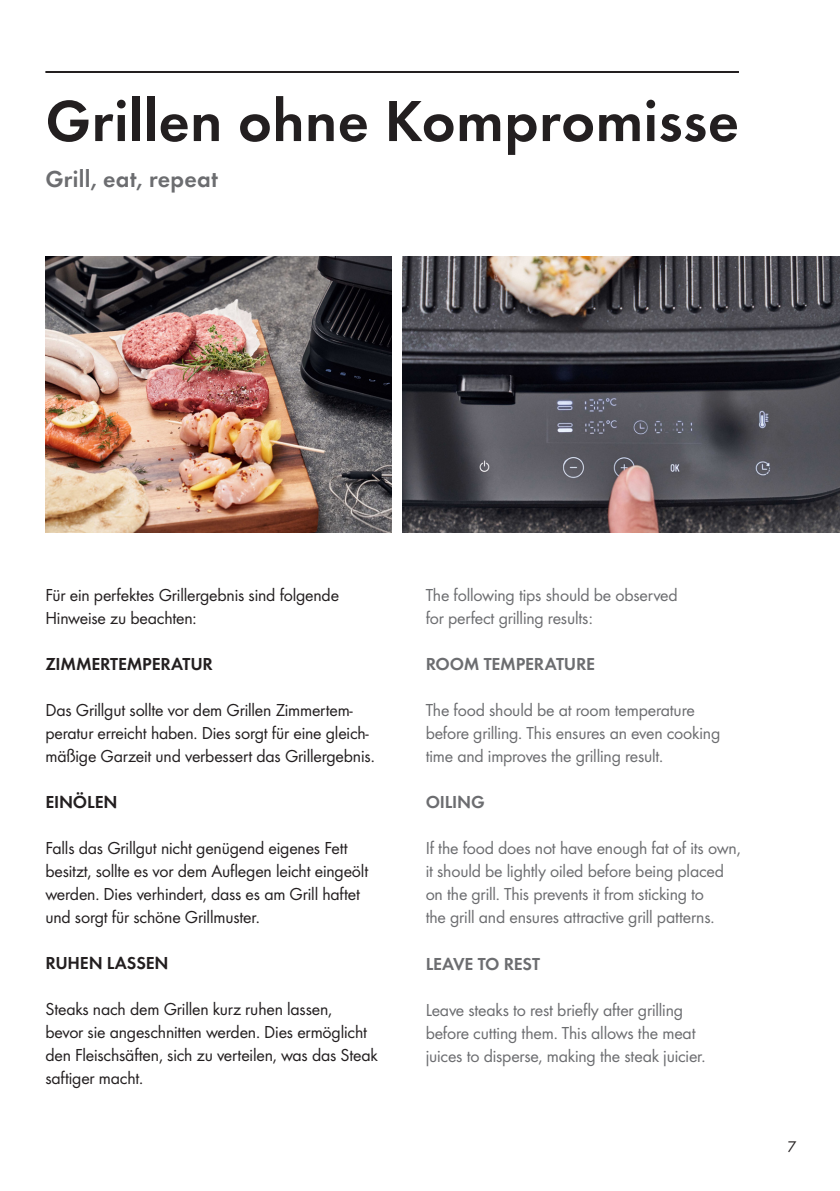
<style>
.page{position:relative;width:840px;height:1191px;background:#fff}
.page>*{position:absolute;margin:0;border:0;box-sizing:border-box;transform-origin:0 0}
.t1{font:60px "Futura Dem";letter-spacing:.01em;color:#231f20}
.t2{font:24px "Futura Dem";letter-spacing:.01em;color:#6c6d70}
.t3{font:18px/23px "Futura Boo";letter-spacing:-.01em;color:#231f20}
.t4{font:18px/23px "Futura Boo";letter-spacing:-.01em;color:#6c6d70}
.t5{font:18px "Futura Dem";letter-spacing:-.01em;color:#231f20}
.t6{font:18px "Futura Dem";letter-spacing:-.01em;color:#6c6d70}
.t7{font:16px "Futura Boo";color:#231f20}
</style>
<div class="page">
<img style="left:403px;top:256px;width:436px;height:276px">
<img style="left:45px;top:256px;width:346px;height:276px">
<hr style="left:45px;top:71px;width:693px;height:2px;background:#231f20">
<h1 class="t1" style="left:45px;top:79px;width:694px">Grillen ohne Kompromisse</h1>
<h2 class="t2" style="left:45px;top:162px;width:174px">Grill, eat, repeat</h2>
<p class="t3" style="left:45px;top:583px;width:295px">Für ein perfektes Grillergebnis sind folgende<br>Hinweise zu beachten:</p>
<p class="t5" style="left:45px;top:652px;width:169px">ZIMMERTEMPERATUR</p>
<p class="t3" style="left:45px;top:698px;width:331px">Das Grillgut sollte vor dem Grillen Zimmertem&shy;peratur erreicht haben. Dies sorgt für eine gleich&shy;mäßige Garzeit und verbessert das Grillergebnis.</p>
<p class="t5" style="left:45px;top:790px;width:73px">EINÖLEN</p>
<p class="t3" style="left:45px;top:836px;width:324px">Falls das Grillgut nicht genügend eigenes Fett besitzt, sollte es vor dem Auflegen leicht eingeölt werden. Dies verhindert, dass es am Grill haftet und sorgt für schöne Grillmuster.</p>
<p class="t5" style="left:45px;top:951px;width:124px">RUHEN LASSEN</p>
<p class="t3" style="left:45px;top:997px;width:334px">Steaks nach dem Grillen kurz ruhen lassen,<br>bevor sie angeschnitten werden. Dies ermöglicht den Fleischsäften, sich zu verteilen, was das Steak saftiger macht.</p>
<p class="t4" style="left:425px;top:583px;width:253px">The following tips should be observed for perfect grilling results:</p>
<p class="t6" style="left:425px;top:652px;width:171px">ROOM TEMPERATURE</p>
<p class="t4" style="left:425px;top:698px;width:296px">The food should be at room temperature before grilling. This ensures an even cooking time and improves the grilling result.</p>
<p class="t6" style="left:425px;top:790px;width:61px">OILING</p>
<p class="t4" style="left:425px;top:836px;width:316px">If the food does not have enough fat of its own, it should be lightly oiled before being placed on the grill. This prevents it from sticking to<br>the grill and ensures attractive grill patterns.</p>
<p class="t6" style="left:425px;top:951px;width:116px">LEAVE TO REST</p>
<p class="t4" style="left:425px;top:997px;width:281px">Leave steaks to rest briefly after grilling before cutting them. This allows the meat juices to disperse, making the steak juicier.</p>
<p class="t7" style="left:787px;top:1135px;width:10px">7</p>
</div>
